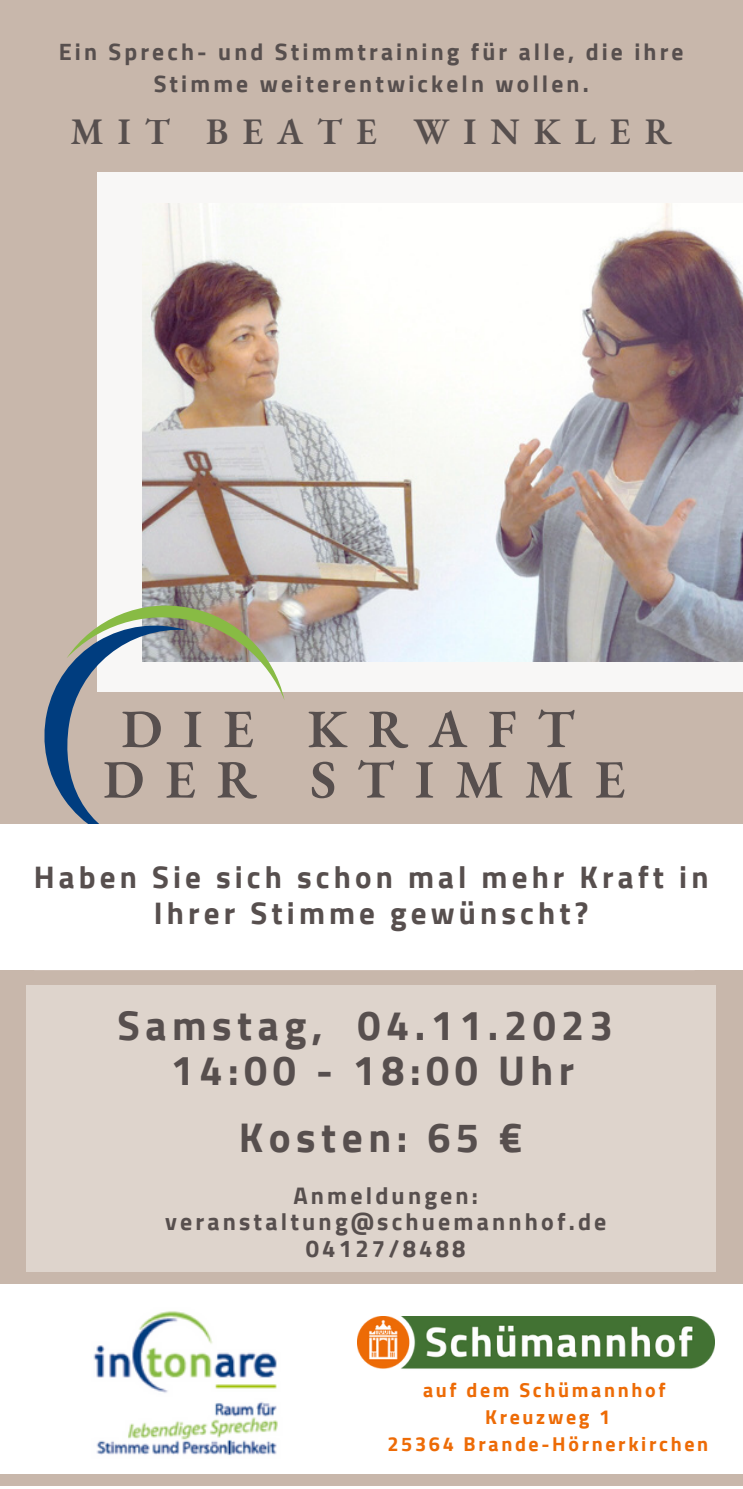
<style>
.page{position:relative;width:743px;height:1489px;background:#fff}
.page>*{position:absolute;margin:0;border:0;box-sizing:border-box;transform-origin:0 0}
.t1{font:600 54px "EB Garamond";letter-spacing:.385em;color:#574f4e}
.t2{font:700 41.25px "Cairo";letter-spacing:.135em;color:#574f4e}
.t3{font:600 36.5px "EB Garamond";letter-spacing:.385em;color:#574f4e}
.t4{font:700 31px/35.5px "Cairo";letter-spacing:.135em;color:#574f4e;text-align:center}
.t5{font:700 23.75px "Cairo";letter-spacing:.135em;color:#574f4e}
.t6{font:700 23.5px/31.8px "Cairo";letter-spacing:.135em;color:#574f4e;text-align:center}
.t7{font:700 20px "Cairo";letter-spacing:.135em;color:#ed6b06}
</style>
<div class="page">
<div style="left:0;top:0;width:742px;height:1485px;background:#c8b7ab"></div>
<div style="left:97px;top:172px;width:645px;height:520px;background:#f8f7f6"></div>
<div style="left:0;top:1285px;width:742px;height:189px;background:#fff"></div>
<img style="left:93px;top:1311px;width:185px;height:145px">
<img style="left:357px;top:1316px;width:357px;height:53px">
<img style="left:142px;top:203px;width:600px;height:459px">
<div style="left:26px;top:985px;width:690px;height:287px;background:#ded4cc"></div>
<svg style="left:44px;top:599px;width:240px;height:225px"></svg>
<div style="left:0;top:824px;width:742px;height:146px;background:#fff"></div>
<p class="t6" style="left:59px;top:36px;width:626px">Ein Sprech- und Stimmtraining für alle, die ihre<br>Stimme weiterentwickeln wollen.</p>
<p class="t3" style="left:70px;top:108px;width:603px">MIT BEATE WINKLER</p>
<p class="t1" style="left:121px;top:692px;width:454px">DIE KRAFT</p>
<p class="t1" style="left:103px;top:743px;width:524px">DER STIMME</p>
<p class="t4" style="left:34px;top:859px;width:676px">Haben Sie sich schon mal mehr Kraft in<br>Ihrer Stimme gewünscht?</p>
<p class="t2" style="left:118px;top:1001px;width:497px">Samstag, 04.11.2023</p>
<p class="t2" style="left:171px;top:1046px;width:405px">14:00 - 18:00 Uhr</p>
<p class="t2" style="left:239px;top:1113px;width:285px">Kosten: 65 €</p>
<p class="t5" style="left:293px;top:1182px;width:186px">Anmeldungen:</p>
<p class="t5" style="left:165px;top:1208px;width:443px">veranstaltung@schuemannhof.de</p>
<p class="t5" style="left:306px;top:1234px;width:161px">04127/8488</p>
<p class="t7" style="left:423px;top:1379px;width:244px">auf dem Schümannhof</p>
<p class="t7" style="left:485px;top:1405px;width:127px">Kreuzweg 1</p>
<p class="t7" style="left:387px;top:1432px;width:322px">25364 Brande-Hörnerkirchen</p>
</div>
